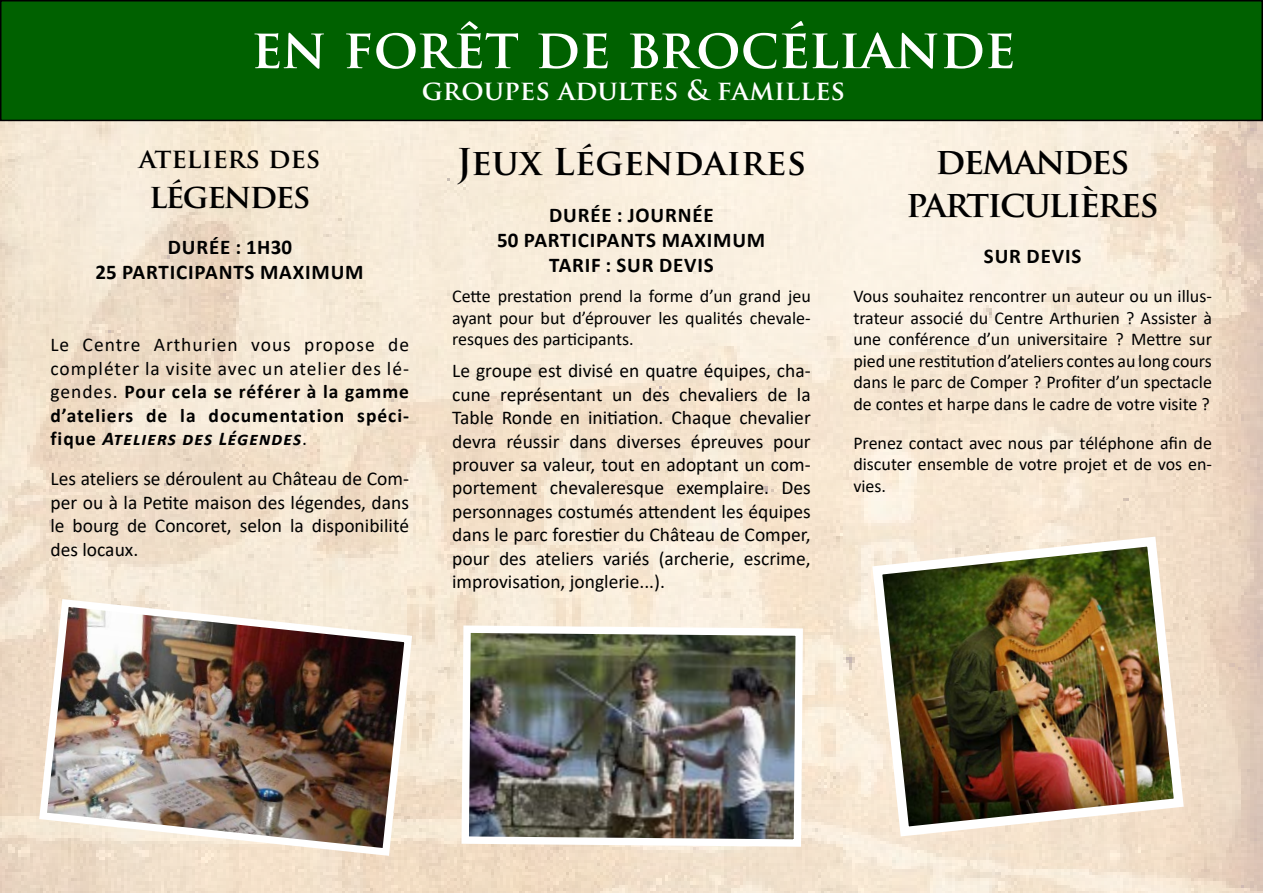
<style>
.page{position:relative;width:1263px;height:893px;background:#fff}
.page>*{position:absolute;margin:0;border:0;box-sizing:border-box;transform-origin:0 0}
.t1{font:700 54px "Trajan Pro";color:#fff}
.t2{font:700 36px/43.2px "Trajan Pro";letter-spacing:-.05em;color:#000;text-align:center}
.t3{font:700 36px "Trajan Pro";color:#000}
.t4{font:700 33px "Trajan Pro";letter-spacing:-.05em;color:#000}
.t5{font:700 27px "Trajan Pro";color:#fff}
.t6{font:700 27px "Trajan Pro";letter-spacing:-.01em;color:#000}
.t7{font:700 21px/25.2px "Calibri";letter-spacing:.04em;color:#000;text-align:center}
.t8{font:19.5px/23.4px "Calibri";color:#000;text-align:justify}
.t9{font:18px/21.6px "Calibri";color:#000;text-align:justify}
.s1{font-weight:700}
.s2{font-weight:700;font-style:italic}
</style>
<div class="page">
<img style="left:0;top:121px;width:1263px;height:772px">
<img style="left:35px;top:595px;width:381px;height:265px">
<img style="left:458px;top:622px;width:349px;height:228px">
<img style="left:867px;top:532px;width:322px;height:309px">
<div style="left:1px;top:1px;width:1261px;height:119px;background:#006100"></div>
<div style="left:0;top:0;width:1263px;height:121px;border:2px solid #000"></div>
<h1 class="t1" style="left:251px;top:15px;width:766px">en forêt de brocéliande</h1>
<h3 class="t5" style="left:422px;top:74px;width:425px">groupes adultes &amp; familles</h3>
<h3 class="t6" style="left:139px;top:141px;width:183px">ateliers des</h3>
<h3 class="t4" style="left:149px;top:175px;width:163px">légendes</h3>
<p class="t7" style="left:96px;top:234px;width:269px">DURÉE : 1H30<br>25 PARTICIPANTS MAXIMUM</p>
<p class="t8" style="left:50px;top:333px;width:360px">Le Centre Arthurien vous propose de compléter la visite avec un atelier des lé&shy;gendes. <span class="s1">Pour cela se référer à la gamme d’ateliers de la documentation spéci&shy;fique</span> <span class="s2">Ateliers des Légendes</span>.</p>
<p class="t8" style="left:50px;top:467px;width:360px">Les ateliers se déroulent au Château de Com&shy;per ou à la Petite maison des légendes, dans le bourg de Concoret, selon la disponibilité des locaux.</p>
<h2 class="t3" style="left:457px;top:140px;width:351px">Jeux Légendaires</h2>
<p class="t7" style="left:497px;top:202px;width:269px">DURÉE : JOURNÉE<br>50 PARTICIPANTS MAXIMUM<br>TARIF : SUR DEVIS</p>
<p class="t9" style="left:452px;top:285px;width:360px">Cette prestation prend la forme d’un grand jeu ayant pour but d’éprouver les qualités chevale&shy;resques des participants.</p>
<p class="t8" style="left:452px;top:359px;width:360px">Le groupe est divisé en quatre équipes, cha&shy;cune représentant un des chevaliers de la Table Ronde en initiation. Chaque chevalier devra réussir dans diverses épreuves pour prouver sa valeur, tout en adoptant un com&shy;portement chevaleresque exemplaire. Des personnages costumés attendent les équipes dans le parc forestier du Château de Comper, pour des ateliers variés (archerie, escrime, improvisation, jonglerie...).</p>
<h2 class="t2" style="left:906px;top:139px;width:254px">demandes particulières</h2>
<p class="t7" style="left:984px;top:244px;width:99px">SUR DEVIS</p>
<p class="t9" style="left:853px;top:285px;width:360px">Vous souhaitez rencontrer un auteur ou un illus&shy;trateur associé du Centre Arthurien ? Assister à une conférence d’un universitaire ? Mettre sur pied une restitution d’ateliers contes au long cours dans le parc de Comper ? Profiter d’un spectacle de contes et harpe dans le cadre de votre visite ?</p>
<p class="t9" style="left:853px;top:431px;width:360px">Prenez contact avec nous par téléphone afin de discuter ensemble de votre projet et de vos en&shy;vies.</p>
</div>
